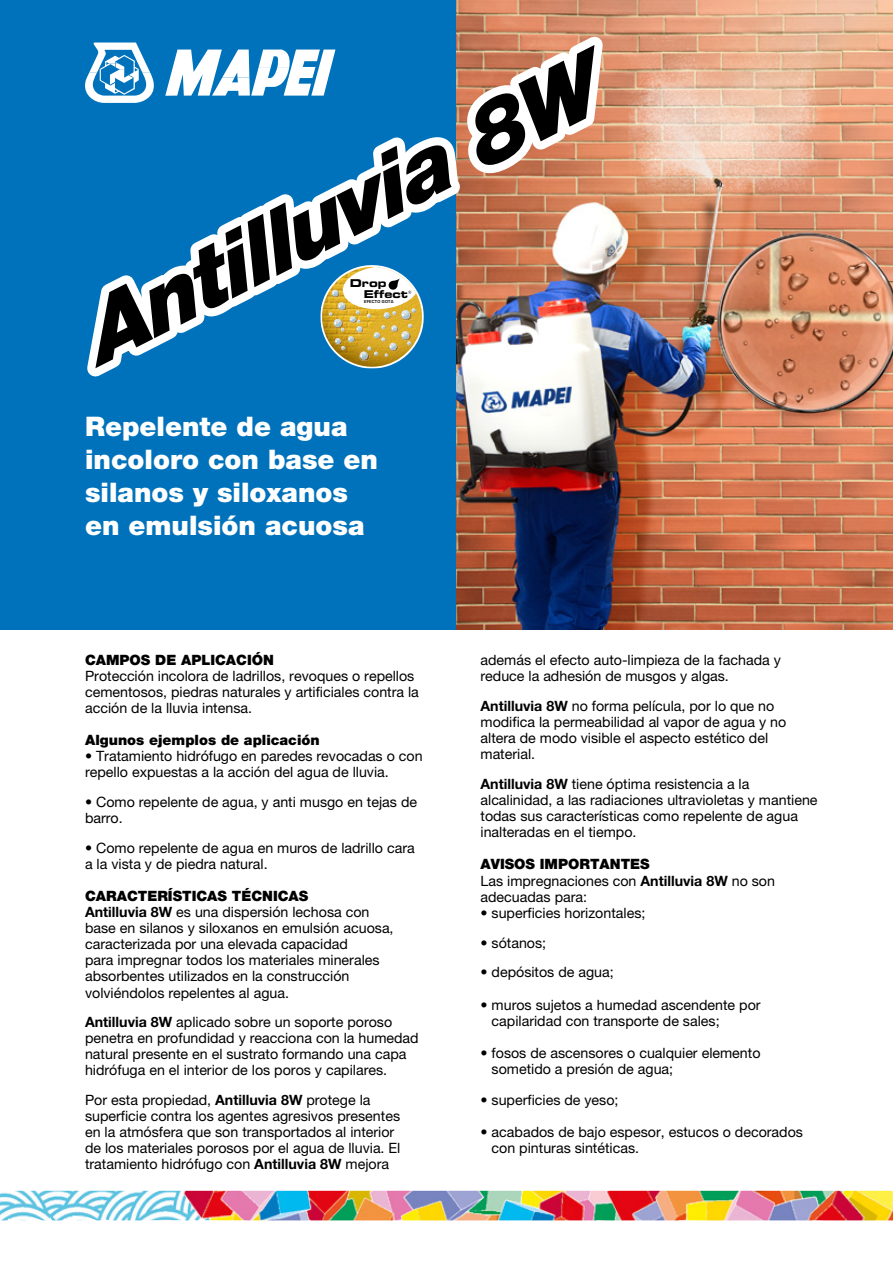
<style>
.page{position:relative;width:893px;height:1263px;background:#fff}
.page>*{position:absolute;margin:0;border:0;box-sizing:border-box;transform-origin:0 0}
.t1{font:italic 900 86.25px "Helvetica Neue LTW1 G";color:#fff}
.t2{font:900 27px/33px "Helvetica Neue LTW1 G";color:#fff}
.t3{font:14.25px/16px "Helvetica Neue LTW1 G";color:#000}
.t4{font:900 14.25px "Helvetica Neue LTW1 G";color:#000}
.t5{font:10.8px/11.2px "Eurostile LT Std Bold Ex 2";color:#000}
.t6{font:700 4.5px "Eurostile";letter-spacing:.05em;color:#000}
.s1{font-weight:900}
.s2{font-weight:700}
</style>
<div class="page">
<div style="left:0;top:0;width:451px;height:629px;background:#0072bb"></div>
<img style="left:0;top:1191px;width:893px;height:29px">
<svg style="left:85px;top:43px;width:69px;height:60px"></svg>
<svg style="left:165px;top:50px;width:170px;height:46px"></svg>
<div style="left:446px;top:0;width:447px;height:629px;background:#0072bb"></div>
<img style="left:457px;top:0;width:436px;height:629px">
<img style="left:320px;top:265px;width:104px;height:104px">
<h1 class="t1" style="left:64px;top:292px;width:568px;rotate:-27deg">Antilluvia 8W</h1>
<p class="t5" style="left:364px;top:277px;width:46px;text-indent:-14px">Drop<br>Effect</p>
<p class="t6" style="left:364px;top:299px;width:31px">EFECTO GOTA</p>
<h2 class="t2" style="left:85px;top:410px;width:295px">Repelente de agua incoloro con base en silanos y siloxanos en emulsión acuosa</h2>
<p class="t4" style="left:85px;top:651px;width:190px">CAMPOS DE APLICACIÓN</p>
<p class="t3" style="left:85px;top:668px;width:335px">Protección incolora de ladrillos, revoques o repellos cementosos, piedras naturales y artificiales contra la acción de la lluvia intensa.</p>
<p class="t4" style="left:85px;top:732px;width:236px">Algunos ejemplos de aplicación</p>
<p class="t3" style="left:85px;top:748px;width:339px">• Tratamiento hidrófugo en paredes revocadas o con repello expuestas a la acción del agua de lluvia.</p>
<p class="t3" style="left:85px;top:794px;width:334px">• Como repelente de agua, y anti musgo en tejas de barro.</p>
<p class="t3" style="left:85px;top:840px;width:331px">• Como repelente de agua en muros de ladrillo cara a la vista y de piedra natural.</p>
<p class="t3" style="left:85px;top:888px;width:310px"><span class="s1">CARACTERÍSTICAS TÉCNICAS<br></span><span class="s2">Antilluvia 8W</span> es una dispersión lechosa con base en silanos y siloxanos en emulsión acuosa, caracterizada por una elevada capacidad<br>para impregnar todos los materiales minerales absorbentes utilizados en la construcción volviéndolos repelentes al agua.</p>
<p class="t3" style="left:85px;top:1014px;width:335px"><span class="s2">Antilluvia 8W</span> aplicado sobre un soporte poroso penetra en profundidad y reacciona con la humedad natural presente en el sustrato formando una capa hidrófuga en el interior de los poros y capilares.</p>
<p class="t3" style="left:85px;top:1092px;width:317px">Por esta propiedad, <span class="s2">Antilluvia 8W</span> protege la superficie contra los agentes agresivos presentes en la atmósfera que son transportados al interior de los materiales porosos por el agua de lluvia. El tratamiento hidrófugo con <span class="s2">Antilluvia 8W</span> mejora</p>
<p class="t3" style="left:480px;top:652px;width:302px">además el efecto auto-limpieza de la fachada y reduce la adhesión de musgos y algas.</p>
<p class="t3" style="left:480px;top:698px;width:307px"><span class="s2">Antilluvia 8W</span> no forma película, por lo que no modifica la permeabilidad al vapor de agua y no altera de modo visible el aspecto estético del material.</p>
<p class="t3" style="left:480px;top:776px;width:339px"><span class="s2">Antilluvia 8W</span> tiene óptima resistencia a la alcalinidad, a las radiaciones ultravioletas y mantiene todas sus características como repelente de agua inalteradas en el tiempo.</p>
<p class="t3" style="left:480px;top:856px;width:296px"><span class="s1">AVISOS IMPORTANTES<br></span>Las impregnaciones con <span class="s2">Antilluvia 8W</span> no son adecuadas para:</p>
<p class="t3" style="left:480px;top:904px;width:166px">• superficies horizontales;</p>
<p class="t3" style="left:480px;top:934px;width:67px">• sótanos;</p>
<p class="t3" style="left:480px;top:964px;width:135px">• depósitos de agua;</p>
<p class="t3" style="left:492px;top:996px;width:270px;text-indent:-11px">• muros sujetos a humedad ascendente por capilaridad con transporte de sales;</p>
<p class="t3" style="left:492px;top:1044px;width:270px;text-indent:-11px">• fosos de ascensores o cualquier elemento sometido a presión de agua;</p>
<p class="t3" style="left:480px;top:1092px;width:140px">• superficies de yeso;</p>
<p class="t3" style="left:492px;top:1124px;width:313px;text-indent:-11px">• acabados de bajo espesor, estucos o decorados con pinturas sintéticas.</p>
</div>
